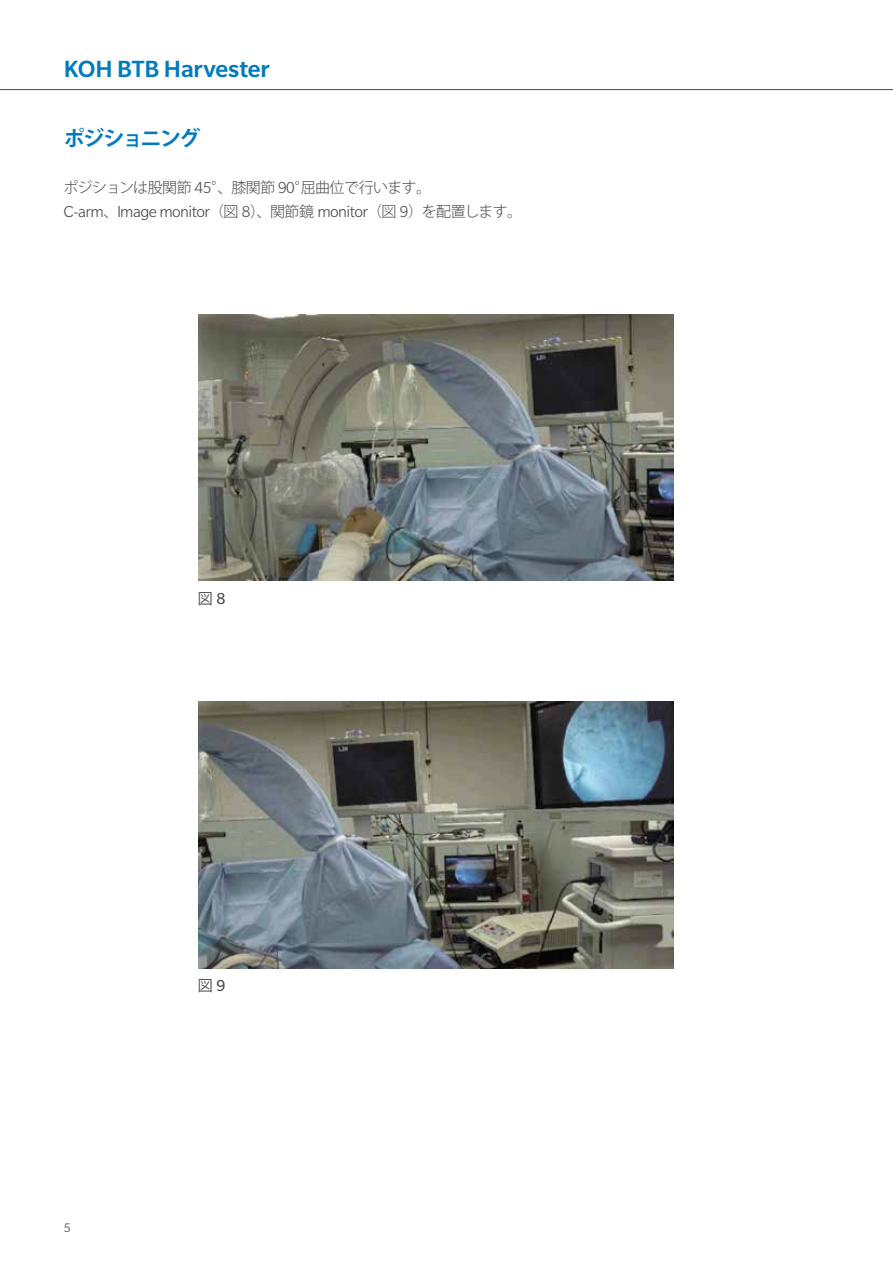
<style>
.page{position:relative;width:893px;height:1263px;background:#fff}
.page>*{position:absolute;margin:0;border:0;box-sizing:border-box;transform-origin:0 0}
.t1{font:500 25.5px "Slate Pro";letter-spacing:-.005em;color:#007bbf}
.t2{font:700 21px "Koz Go Pro";letter-spacing:-.075em;color:#007bbf}
.t3{font:300 17.25px "Slate Pro";letter-spacing:-.035em;color:#4c4948}
.t4{font:300 15px "Koz Go Pro";letter-spacing:-.04em;color:#4c4948}
.t5{font:15px "Koz Go Pro";color:#4c4948}
.t6{font:13.5px "Slate Pro";color:#595757}
.s1{font-family:"Slate Pro";font-size:17.25px}
.s2{font-family:"Koz Go Pro";font-size:15px}
</style>
<div class="page">
<hr style="left:0;top:89px;width:893px;height:1px;background:#4c4948">
<img style="left:198px;top:315px;width:476px;height:265px">
<img style="left:198px;top:702px;width:476px;height:267px">
<h1 class="t1" style="left:64px;top:55px;width:208px">KOH BTB Harvester</h1>
<p class="t2" style="left:64px;top:125px;width:138px">ポジショニング</p>
<p class="t4" style="left:63px;top:177px;width:369px">ポジションは股関節 <span class="s1">45</span>°、膝関節 <span class="s1">90</span>°屈曲位で行います。</p>
<p class="t3" style="left:64px;top:202px;width:460px">C-arm<span class="s2">、</span>Image monitor<span class="s2">（図</span> 8<span class="s2">）、関節鏡</span> monitor<span class="s2">（図</span> 9<span class="s2">）を配置します。</span></p>
<p class="t5" style="left:198px;top:588px;width:29px">図<span class="s1">8</span></p>
<p class="t6" style="left:64px;top:1220px;width:8px">5</p>
<p class="t5" style="left:198px;top:975px;width:29px">図<span class="s1">9</span></p>
</div>
